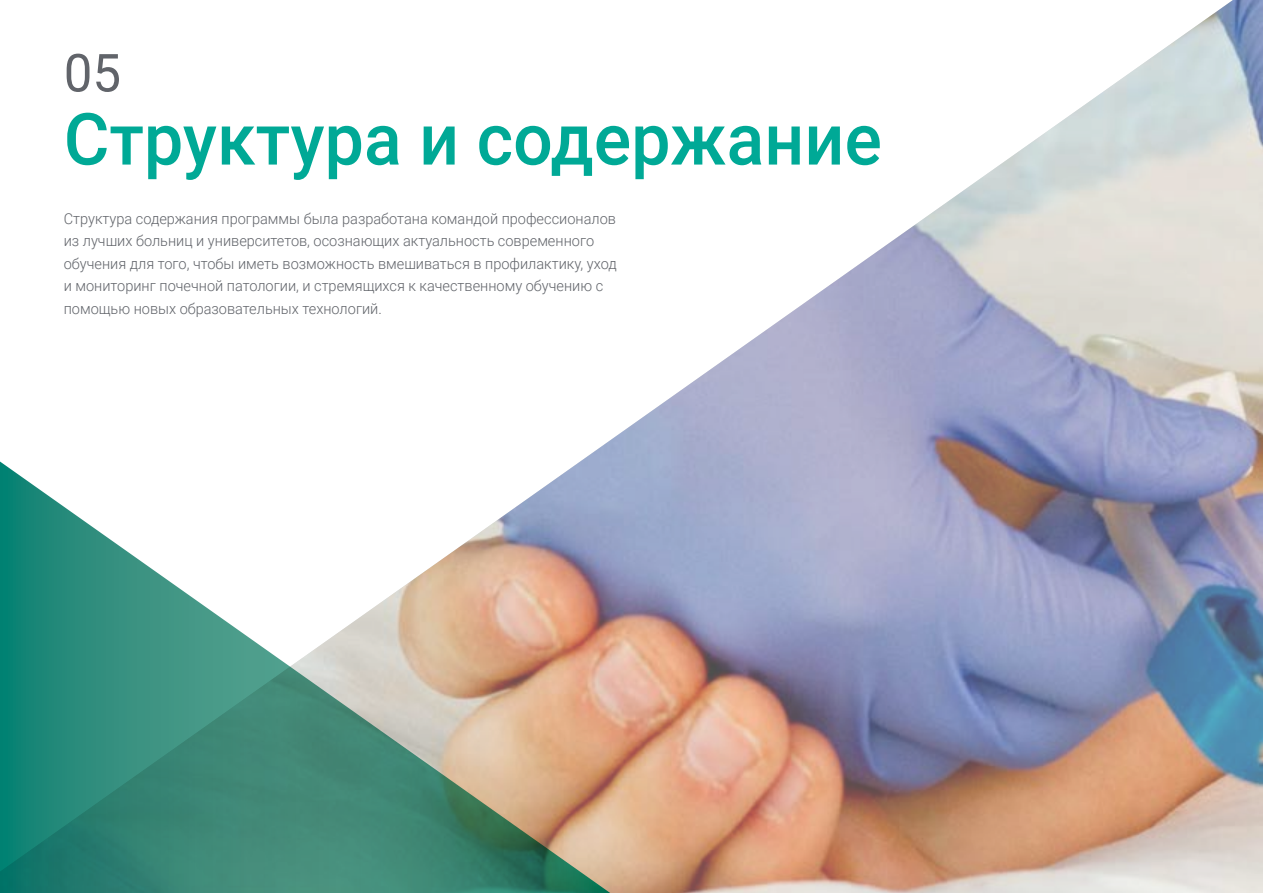
<style>
.page{position:relative;width:1263px;height:893px;background:#fff}
.page>*{position:absolute;margin:0;border:0;box-sizing:border-box;transform-origin:0 0}
.t1{font:500 72px "Roboto";color:#00a996}
.t2{font:52.5px "Roboto";color:#61646a}
.t3{font:300 15px/22.5px "Roboto";color:#61646a}
</style>
<div class="page">
<img style="left:602px;top:0;width:661px;height:893px">
<svg style="left:0;top:446px;width:640px;height:447px"></svg>
<h2 class="t2" style="left:64px;top:36px;width:59px">05</h2>
<h1 class="t1" style="left:64px;top:89px;width:820px">Структура и содержание</h1>
<p class="t3" style="left:64px;top:207px;width:554px">Структура содержания программы была разработана командой профессионалов из лучших больниц и университетов, осознающих актуальность современного обучения для того, чтобы иметь возможность вмешиваться в профилактику, уход и мониторинг почечной патологии, и стремящихся к качественному обучению с помощью новых образовательных технологий.</p>
</div>
